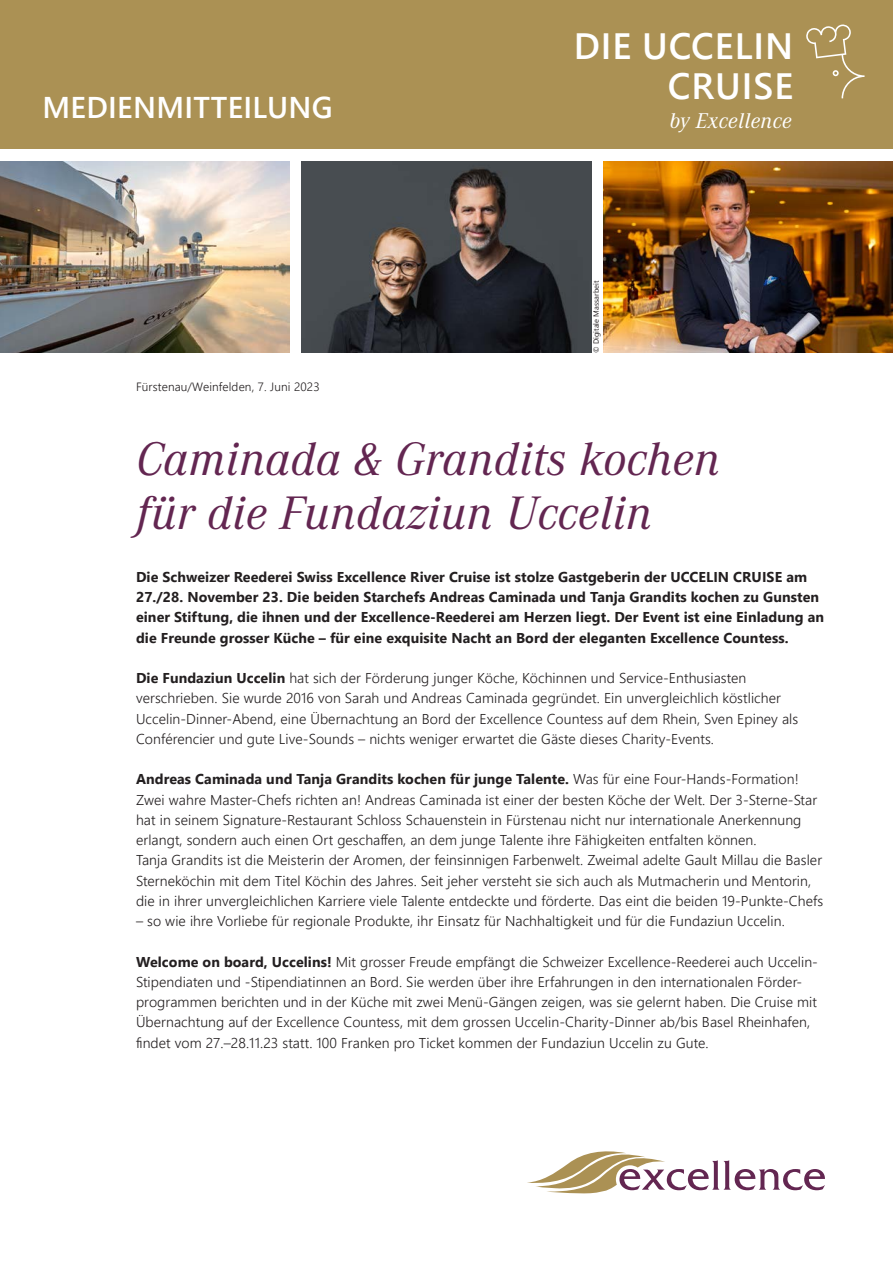
<style>
.page{position:relative;width:893px;height:1263px;background:#fff}
.page>*{position:absolute;margin:0;border:0;box-sizing:border-box;transform-origin:0 0}
.t1{font:italic 48.75px/54px "Corporate A";letter-spacing:.01em;color:#632651}
.t2{font:600 36.6px/39.9px "Segoe UI";letter-spacing:.025em;color:#fff;text-align:right}
.t3{font:600 30px "Segoe UI";letter-spacing:.01em;color:#fff}
.t4{font:italic 22.2px "Corporate A";letter-spacing:.02em;color:#fff}
.t5{font:300 14.25px/20.2px "Segoe UI";letter-spacing:.005em;color:#231f20}
.t6{font:700 14.25px/20.2px "Segoe UI";letter-spacing:.005em;color:#231f20}
.t7{font:300 12px "Segoe UI";letter-spacing:.01em;color:#231f20}
.t8{font:7.5px "Segoe UI";color:#231f20}
.s1{font-weight:700}
</style>
<div class="page">
<svg style="left:527px;top:1151px;width:298px;height:42px"></svg>
<div style="left:0;top:0;width:893px;height:149px;background:#ab9154"></div>
<svg style="left:806px;top:24px;width:58px;height:74px"></svg>
<img style="left:302px;top:162px;width:289px;height:191px">
<img style="left:604px;top:162px;width:289px;height:191px">
<img style="left:0;top:162px;width:289px;height:191px">
<h3 class="t3" style="left:43px;top:83px;width:292px">MEDIENMITTEILUNG</h3>
<p class="t7" style="left:136px;top:377px;width:185px">Fürstenau/Weinfelden, 7. Juni 2023</p>
<h2 class="t2" style="left:574px;top:25px;width:221px">DIE UCCELIN<br>CRUISE</h2>
<p class="t8" style="left:590px;top:353px;width:74px;rotate:-90deg">© Digitale Massarbeit</p>
<h3 class="t4" style="left:669px;top:106px;width:124px">by Excellence</h3>
<h1 class="t1" style="left:136px;top:430px;width:585px">Caminada &amp; Grandits kochen für die Fundaziun Uccelin</h1>
<p class="t6" style="left:136px;top:566px;width:690px">Die Schweizer Reederei Swiss Excellence River Cruise ist stolze Gastgeberin der UCCELIN CRUISE am 27./28. November 23. Die beiden Starchefs Andreas Caminada und Tanja Grandits kochen zu Gunsten einer Stiftung, die ihnen und der Excellence-Reederei am Herzen liegt. Der Event ist eine Einladung an die Freunde grosser Küche – für eine exquisite Nacht an Bord der eleganten Excellence Countess.</p>
<p class="t5" style="left:136px;top:667px;width:664px"><span class="s1">Die Fundaziun Uccelin</span> hat sich der Förderung junger Köche, Köchinnen und Service-Enthusiasten verschrieben. Sie wurde 2016 von Sarah und Andreas Caminada gegründet. Ein unvergleichlich köstlicher Uccelin-Dinner-Abend, eine Übernachtung an Bord der Excellence Countess auf dem Rhein, Sven Epiney als Conférencier und gute Live-Sounds – nichts weniger erwartet die Gäste dieses Charity-Events.</p>
<p class="t5" style="left:136px;top:769px;width:689px"><span class="s1">Andreas Caminada und Tanja Grandits kochen für junge Talente.</span> Was für eine Four-Hands-Formation!<br>Zwei wahre Master-Chefs richten an! Andreas Caminada ist einer der besten Köche der Welt. Der 3-Sterne-Star hat in seinem Signature-Restaurant Schloss Schauenstein in Fürstenau nicht nur internationale Anerkennung erlangt, sondern auch einen Ort geschaffen, an dem junge Talente ihre Fähigkeiten entfalten können.<br>Tanja Grandits ist die Meisterin der Aromen, der feinsinnigen Farbenwelt. Zweimal adelte Gault Millau die Basler Sterneköchin mit dem Titel Köchin des Jahres. Seit jeher versteht sie sich auch als Mutmacherin und Mentorin, die in ihrer unvergleichlichen Karriere viele Talente entdeckte und förderte. Das eint die beiden 19-Punkte-Chefs</p>
<p class="t5" style="left:136px;top:910px;width:650px">– so wie ihre Vorliebe für regionale Produkte, ihr Einsatz für Nachhaltigkeit und für die Fundaziun Uccelin.</p>
<p class="t5" style="left:136px;top:951px;width:683px"><span class="s1">Welcome on board, Uccelins!</span> Mit grosser Freude empfängt die Schweizer Excellence-Reederei auch Uccelin-Stipendiaten und -Stipendiatinnen an Bord. Sie werden über ihre Erfahrungen in den internationalen Förder&shy;programmen berichten und in der Küche mit zwei Menü-Gängen zeigen, was sie gelernt haben. Die Cruise mit Übernachtung auf der Excellence Countess, mit dem grossen Uccelin-Charity-Dinner ab/bis Basel Rheinhafen, findet vom 27.–28.11.23 statt. 100 Franken pro Ticket kommen der Fundaziun Uccelin zu Gute.</p>
</div>
